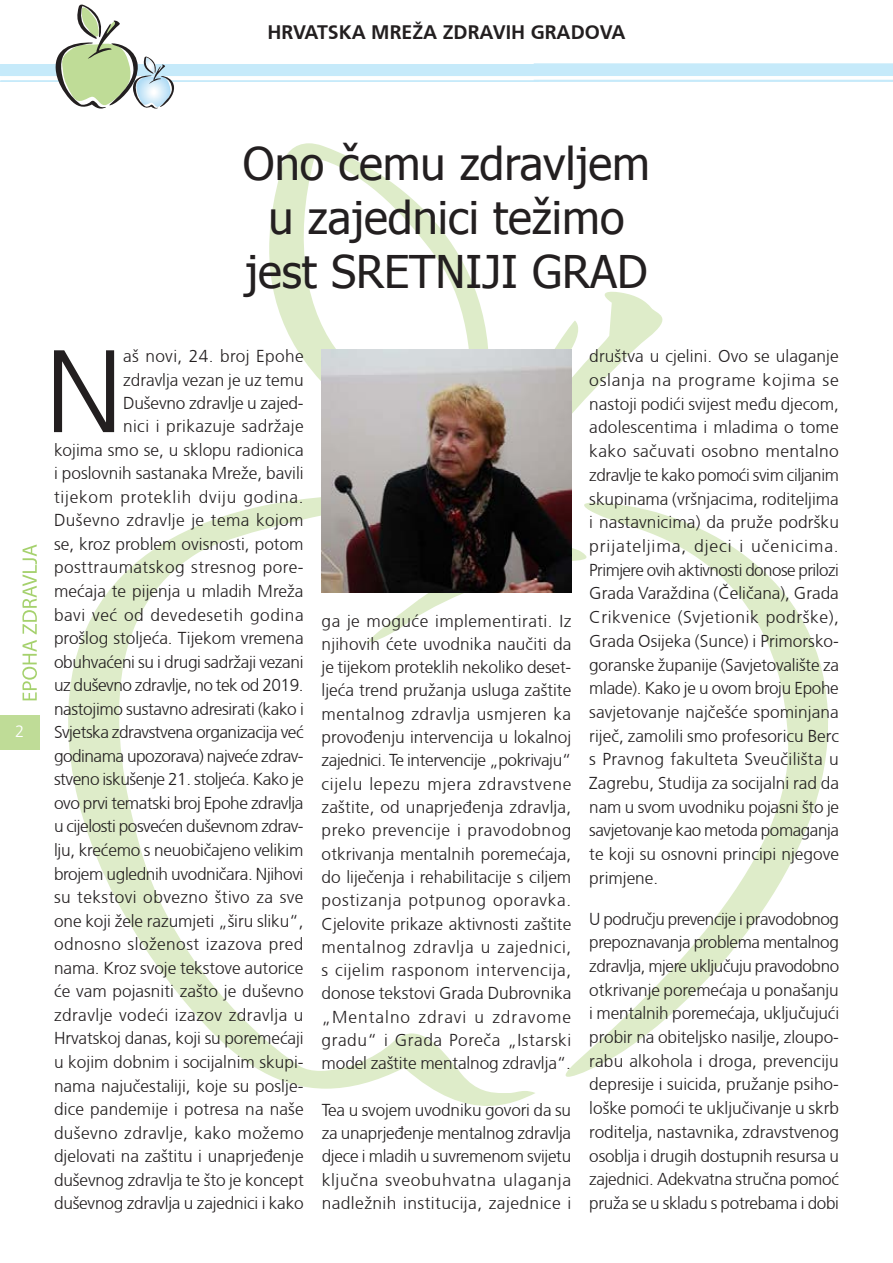
<style>
.page{position:relative;width:893px;height:1263px;background:#fff}
.page>*{position:absolute;margin:0;border:0;box-sizing:border-box;transform-origin:0 0}
.Body_with_Base_Cap_J{font:300 117.15px "Frutiger CE";color:#231f20}
.Naslov_-_Tahoma_Regu{font:45px "Tahoma";color:#231f20}
.t1{font:700 19.5px "Frutiger CE";color:#231f20}
.Body_with_Base_Cap_J-2{font:300 17.25px/23.5px "Frutiger CE";color:#231f20;text-align:right}
.Body_JUSTIFIED{font:300 17.25px/23.7px "Frutiger CE";color:#231f20;text-align:justify}
.t2{font:300 16.5px "Frutiger CE";color:#fff}
</style>
<div class="page">
<div style="left:534px;top:63px;width:359px;height:12px;background:#d9f1fb"></div>
<hr style="left:0;top:80px;width:539px;height:2px;background:#c6eafa">
<hr style="left:1px;top:80px;width:892px;height:2px;background:#c6eafa">
<div style="left:1px;top:64px;width:892px;height:12px;background:#c6eafa"></div>
<svg style="left:55px;top:4px;width:119px;height:105px"></svg>
<svg style="left:22px;top:640px;width:15px;height:60px"></svg>
<svg style="left:22px;top:544px;width:15px;height:90px"></svg>
<div style="left:1px;top:715px;width:39px;height:35px;background:#bfdc97"></div>
<svg style="left:68px;top:495px;width:467px;height:611px"></svg>
<svg style="left:565px;top:519px;width:263px;height:558px"></svg>
<svg style="left:365px;top:586px;width:224px;height:57px"></svg>
<svg style="left:555px;top:292px;width:121px;height:294px"></svg>
<svg style="left:269px;top:143px;width:219px;height:317px"></svg>
<hr style="left:0;top:715px;width:1px;height:34px;background:#bfdc97">
<img style="left:322px;top:349px;width:249px;height:243px">
<p class="t1" style="left:267px;top:20px;width:360px">HRVATSKA MREŽA ZDRAVIH GRADOVA</p>
<p class="t2" style="left:15px;top:722px;width:11px">2</p>
<p class="Naslov_-_Tahoma_Regu" style="left:243px;top:134px;width:409px">Ono čemu zdravljem</p>
<p class="Naslov_-_Tahoma_Regu" style="left:269px;top:188px;width:357px">u zajednici težimo</p>
<p class="Naslov_-_Tahoma_Regu" style="left:245px;top:242px;width:403px">jest SRETNIJI GRAD</p>
<p class="Body_with_Base_Cap_J-2" style="left:54px;top:344px;width:251px">aš novi, 24. broj Epohe<br>zdravlja vezan je uz temu<br>Duševno zdravlje u zajed-<br>nici i prikazuje sadržaje<br>kojima smo se, u sklopu radionica i poslovnih sastanaka Mreže, bavili tijekom proteklih dviju godina.<br>Duševno zdravlje je tema kojom se, kroz problem ovisnosti, potom posttraumatskog stresnog pore&shy;mećaja te pijenja u mladih Mreža bavi već od devedesetih godina prošlog stoljeća. Tijekom vremena obuhvaćeni su i drugi sadržaji vezani uz duševno zdravlje, no tek od 2019. nastojimo sustavno adresirati (kako i Svjetska zdravstvena organizacija već godinama upozorava) najveće zdrav&shy;stveno iskušenje 21. stoljeća. Kako je ovo prvi tematski broj Epohe zdravlja u cijelosti posvećen duševnom zdrav&shy;lju, krećemo s neuobičajeno velikim brojem uglednih uvodničara. Njihovi su tekstovi obvezno štivo za sve one koji žele razumjeti „širu sliku“, odnosno složenost izazova pred nama. Kroz svoje tekstove autorice će vam pojasniti zašto je duševno zdravlje vodeći izazov zdravlja u Hrvatskoj danas, koji su poremećaji u kojim dobnim i socijalnim skupi&shy;nama najučestaliji, koje su poslje&shy;dice pandemije i potresa na naše duševno zdravlje, kako možemo djelovati na zaštitu i unaprjeđenje duševnog zdravlja te što je koncept duševnog zdravlja u zajednici i kako</p>
<p class="Body_with_Base_Cap_J" style="left:45px;top:323px;width:80px">N</p>
<p class="Body_with_Base_Cap_J-2" style="left:322px;top:609px;width:251px;text-align:justify">ga je moguće implementirati. Iz njihovih ćete uvodnika naučiti da je tijekom proteklih nekoliko deset&shy;ljeća trend pružanja usluga zaštite mentalnog zdravlja usmjeren ka provođenju intervencija u lokalnoj zajednici. Te intervencije „pokrivaju“ cijelu lepezu mjera zdravstvene zaštite, od unaprjeđenja zdravlja, preko prevencije i pravodobnog otkrivanja mentalnih poremećaja, do liječenja i rehabilitacije s ciljem postizanja potpunog oporavka.<br>Cjelovite prikaze aktivnosti zaštite mentalnog zdravlja u zajednici, s cijelim rasponom intervencija, donose tekstovi Grada Dubrovnika „Mentalno zdravi u zdravome gradu“ i Grada Poreča „Istarski model zaštite mentalnog zdravlja“.</p>
<p class="Body_JUSTIFIED" style="left:322px;top:1098px;width:251px;line-height:23.2px">Tea u svojem uvodniku govori da su za unaprjeđenje mentalnog zdravlja djece i mladih u suvremenom svijetu ključna sveobuhvatna ulaganja nadležnih institucija, zajednice i</p>
<p class="Body_JUSTIFIED" style="left:589px;top:344px;width:251px">društva u cjelini. Ovo se ulaganje oslanja na programe kojima se nastoji podići svijest među djecom, adolescentima i mladima o tome kako sačuvati osobno mentalno zdravlje te kako pomoći svim ciljanim skupinama (vršnjacima, roditeljima i nastavnicima) da pruže podršku prijateljima, djeci i učenicima.<br>Primjere ovih aktivnosti donose prilozi Grada Varaždina (Čeličana), Grada Crikvenice (Svjetionik podrške), Grada Osijeka (Sunce) i Primorsko&shy;goranske županije (Savjetovalište za mlade). Kako je u ovom broju Epohe savjetovanje najčešće spominjana riječ, zamolili smo profesoricu Berc s Pravnog fakulteta Sveučilišta u Zagrebu, Studija za socijalni rad da nam u svom uvodniku pojasni što je savjetovanje kao metoda pomaganja te koji su osnovni principi njegove primjene.</p>
<p class="Body_JUSTIFIED" style="left:589px;top:906px;width:251px">U području prevencije i pravodobnog prepoznavanja problema mentalnog zdravlja, mjere uključuju pravodobno otkrivanje poremećaja u ponašanju i mentalnih poremećaja, uključujući probir na obiteljsko nasilje, zloupo&shy;rabu alkohola i droga, prevenciju depresije i suicida, pružanje psiho&shy;loške pomoći te uključivanje u skrb roditelja, nastavnika, zdravstvenog osoblja i drugih dostupnih resursa u zajednici. Adekvatna stručna pomoć pruža se u skladu s potrebama i dobi</p>
</div>
